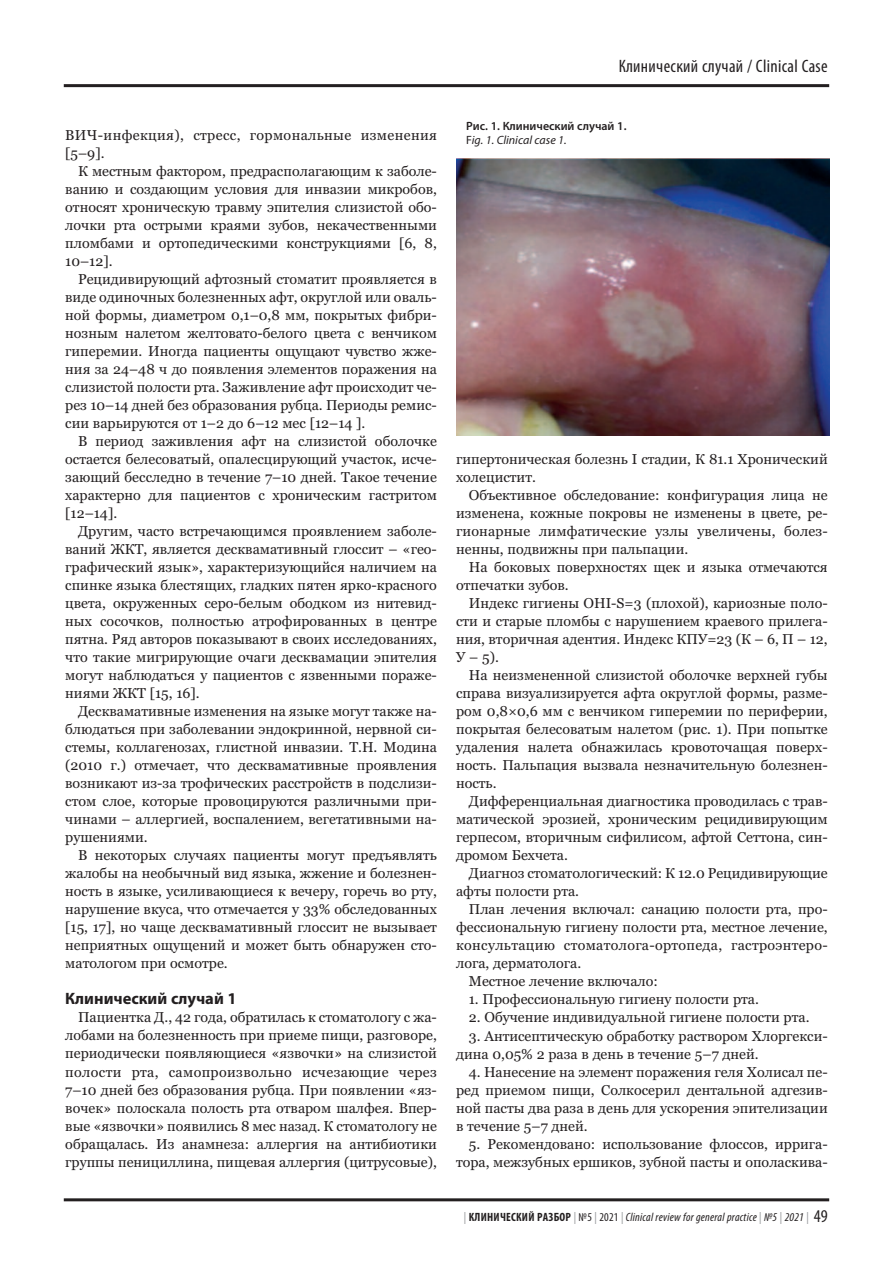
<style>
.page{position:relative;width:893px;height:1263px;background:#fff}
.page>*{position:absolute;margin:0;border:0;box-sizing:border-box;transform-origin:0 0}
.t1{font:condensed 18px "Myriad Pro";letter-spacing:.02em;color:#231f20}
.t2{font:700 16.5px "Myriad Pro";color:#231f20}
.t3{font:14.25px/18px "Georgia";color:#231f20;text-align:justify}
.t4{font:14.25px/18px "Georgia";letter-spacing:.025em;color:#231f20}
.t5{font:14.25px "Georgia";letter-spacing:.02em;color:#231f20}
.t6{font:italic condensed 12px "Myriad Pro";letter-spacing:.02em;color:#231f20}
.t7{font:600 12px/13.5px "Myriad Pro";color:#231f20}
.s1{font-weight:400}
.s2{font-weight:400;font-style:italic}
.s3{font-style:normal;color:#939598}
.s4{font-weight:700;font-style:normal}
.s5{font-style:normal}
.s6{font-style:normal;font-size:18px}
</style>
<div class="page">
<hr style="left:64px;top:1198px;width:765px;height:3px;background:#231f20">
<hr style="left:64px;top:84px;width:765px;height:3px;background:#231f20">
<img style="left:456px;top:158px;width:373px;height:278px">
<p class="t4" style="left:65px;top:126px;width:373px">ВИЧ-инфекция), стресс, гормональные изменения [5–9].</p>
<p class="t3" style="left:65px;top:162px;width:373px;text-indent:13px">К местным фактором, предрасполагающим к заболе&shy;ванию и создающим условия для инвазии микробов, относят хроническую травму эпителия слизистой обо&shy;лочки рта острыми краями зубов, некачественными пломбами и ортопедическими конструкциями [6, 8, 10–12].</p>
<p class="t3" style="left:65px;top:270px;width:373px;text-indent:13px">Рецидивирующий афтозный стоматит проявляется в виде одиночных болезненных афт, округлой или оваль&shy;ной формы, диаметром 0,1–0,8 мм, покрытых фибри&shy;нозным налетом желтовато-белого цвета с венчиком гиперемии. Иногда пациенты ощущают чувство жже&shy;ния за 24–48 ч до появления элементов поражения на слизистой полости рта. Заживление афт происходит че&shy;рез 10–14 дней без образования рубца. Периоды ремис&shy;сии варьируются от 1–2 до 6–12 мес [12–14 ].</p>
<p class="t3" style="left:65px;top:432px;width:373px;text-indent:13px">В период заживления афт на слизистой оболочке остается белесоватый, опалесцирующий участок, исче&shy;зающий бесследно в течение 7–10 дней. Такое течение характерно для пациентов с хроническим гастритом [12–14].</p>
<p class="t3" style="left:65px;top:522px;width:373px;text-indent:13px">Другим, часто встречающимся проявлением заболе&shy;ваний ЖКТ, является десквамативный глоссит – «гео&shy;графический язык», характеризующийся наличием на спинке языка блестящих, гладких пятен ярко-красного цвета, окруженных серо-белым ободком из нитевид&shy;ных сосочков, полностью атрофированных в центре пятна. Ряд авторов показывают в своих исследованиях, что такие мигрирующие очаги десквамации эпителия могут наблюдаться у пациентов с язвенными пораже&shy;ниями ЖКТ [15, 16].</p>
<p class="t3" style="left:65px;top:702px;width:373px;text-indent:13px">Десквамативные изменения на языке могут также на&shy;блюдаться при заболевании эндокринной, нервной си&shy;стемы, коллагенозах, глистной инвазии. Т.Н. Модина (2010 г.) отмечает, что десквамативные проявления возникают из-за трофических расстройств в подслизи&shy;стом слое, которые провоцируются различными при&shy;чинами – аллергией, воспалением, вегетативными на&shy;рушениями.</p>
<p class="t3" style="left:65px;top:846px;width:373px;text-indent:13px">В некоторых случаях пациенты могут предъявлять жалобы на необычный вид языка, жжение и болезнен&shy;ность в языке, усиливающиеся к вечеру, горечь во рту, нарушение вкуса, что отмечается у 33% обследованных [15, 17], но чаще десквамативный глоссит не вызывает неприятных ощущений и может быть обнаружен сто&shy;матологом при осмотре.</p>
<p class="t2" style="left:65px;top:993px;width:173px">Клинический случай 1</p>
<p class="t3" style="left:65px;top:1008px;width:373px;text-indent:13px">Пациентка Д., 42 года, обратилась к стоматологу с жа&shy;лобами на болезненность при приеме пищи, разговоре, периодически появляющиеся «язвочки» на слизистой полости рта, самопроизвольно исчезающие через 7–10 дней без образования рубца. При появлении «яз&shy;вочек» полоскала полость рта отваром шалфея. Впер&shy;вые «язвочки» появились 8 мес назад. К стоматологу не обращалась. Из анамнеза: аллергия на антибиотики группы пенициллина, пищевая аллергия (цитрусовые),</p>
<p class="t1" style="left:619px;top:60px;width:211px">Клинический случай / Clinical Case</p>
<p class="t7" style="left:466px;top:121px;width:162px">Рис. 1. Клинический случай 1.<br><span class="s1">F</span><span class="s2">ig. 1. Clinical case 1.</span></p>
<p class="t3" style="left:456px;top:450px;width:373px">гипертоническая болезнь I стадии, К 81.1 Хронический холецистит.</p>
<p class="t3" style="left:456px;top:486px;width:373px;text-indent:13px">Объективное обследование: конфигурация лица не изменена, кожные покровы не изменены в цвете, ре&shy;гионарные лимфатические узлы увеличены, болез&shy;ненны, подвижны при пальпации.</p>
<p class="t3" style="left:456px;top:558px;width:373px;text-indent:13px">На боковых поверхностях щек и языка отмечаются отпечатки зубов.</p>
<p class="t3" style="left:456px;top:594px;width:373px;text-indent:13px">Индекс гигиены oHI-S=3 (плохой), кариозные поло&shy;сти и старые пломбы с нарушением краевого прилега&shy;ния, вторичная адентия. Индекс КПУ=23 (К – 6, П – 12, У – 5).</p>
<p class="t3" style="left:456px;top:666px;width:373px;text-indent:13px">На неизмененной слизистой оболочке верхней губы справа визуализируется афта округлой формы, разме&shy;ром 0,8×0,6 мм с венчиком гиперемии по периферии, покрытая белесоватым налетом (рис. 1). При попытке удаления налета обнажилась кровоточащая поверх&shy;ность. Пальпация вызвала незначительную болезнен&shy;ность.</p>
<p class="t3" style="left:456px;top:792px;width:373px;text-indent:13px">Дифференциальная диагностика проводилась с трав&shy;матической эрозией, хроническим рецидивирующим герпесом, вторичным сифилисом, афтой Сеттона, син&shy;дромом Бехчета.</p>
<p class="t3" style="left:456px;top:864px;width:373px;text-indent:13px">Диагноз стоматологический: К 12.0 Рецидивирующие афты полости рта.</p>
<p class="t3" style="left:469px;top:900px;width:360px">План лечения включал: санацию полости рта, про-</p>
<p class="t3" style="left:456px;top:918px;width:373px">фессиональную гигиену полости рта, местное лечение,</p>
<p class="t5" style="left:456px;top:937px;width:373px">консультацию стоматолога-ортопеда, гастроэнтеро-</p>
<p class="t3" style="left:456px;top:954px;width:127px">лога, дерматолога.</p>
<p class="t3" style="left:469px;top:972px;width:191px">Местное лечение включало:</p>
<p class="t3" style="left:469px;top:990px;width:292px">1. Профессиональную гигиену полости рта.</p>
<p class="t3" style="left:469px;top:1008px;width:342px">2. Обучение индивидуальной гигиене полости рта.</p>
<p class="t3" style="left:456px;top:1026px;width:373px;text-indent:13px">3. Антисептическую обработку раствором Хлоргекси&shy;дина 0,05% 2 раза в день в течение 5–7 дней.</p>
<p class="t3" style="left:456px;top:1062px;width:373px;text-indent:13px">4. Нанесение на элемент поражения геля Холисал пе&shy;ред приемом пищи, Солкосерил дентальной адгезив&shy;ной пасты два раза в день для ускорения эпителизации в течение 5–7 дней.</p>
<p class="t3" style="left:456px;top:1134px;width:373px;text-align:right">5. Рекомендовано: использование флоссов, иррига&shy;тора, межзубных ершиков, зубной пасты и ополаскива-</p>
<p class="t6" style="left:464px;top:1212px;width:365px"><span class="s3">|</span> <span class="s4">КЛИНИЧЕСКИЙ РАЗБОР</span> <span class="s3">|</span> <span class="s5">№5</span> <span class="s3">|</span> <span class="s5">2021</span> <span class="s3">|</span> Clinical review for general practice <span class="s3">|</span> №5 <span class="s3">|</span> 2021 <span class="s3">|</span> <span class="s6">49</span></p>
</div>
